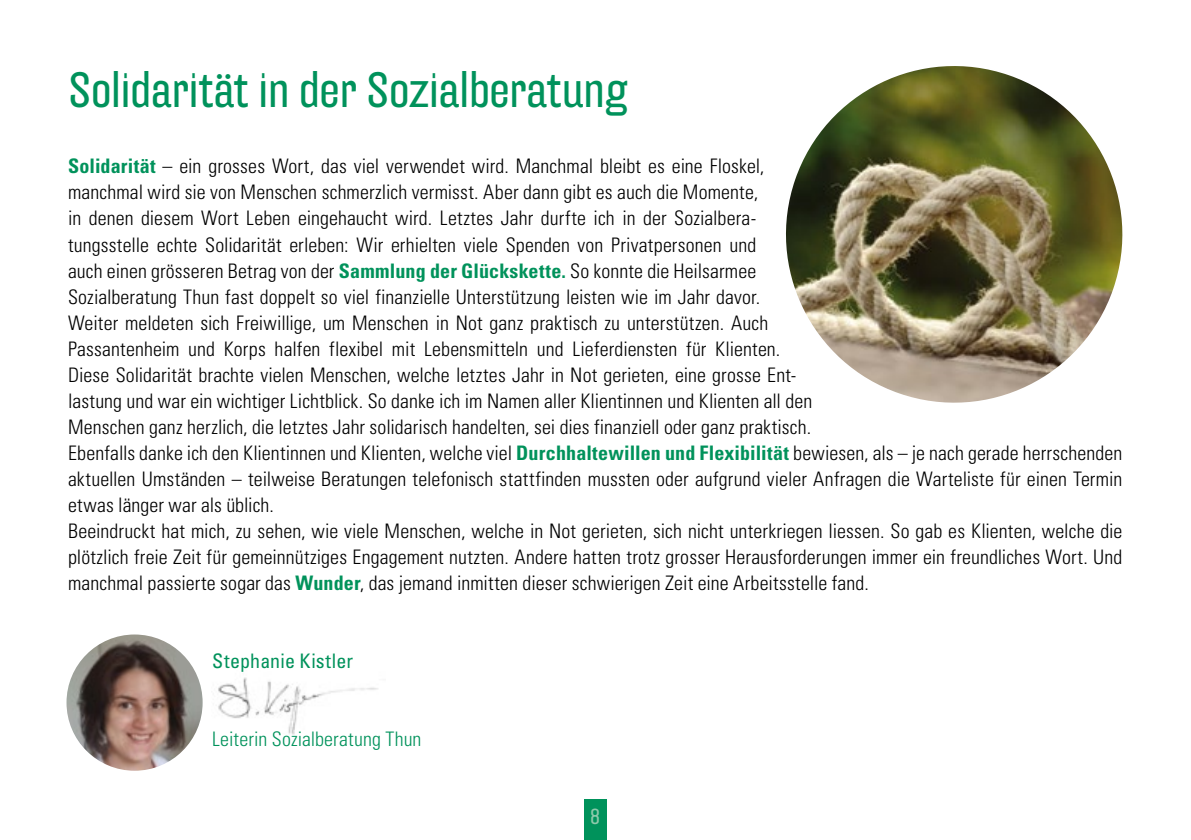
<style>
.page{position:relative;width:1191px;height:840px;background:#fff}
.page>*{position:absolute;margin:0;border:0;box-sizing:border-box;transform-origin:0 0}
.t1{font:48px "Hydra OT Extd";color:#00925b}
.t2{font:22px "Hydra OT Extd";color:#8ec9ab}
.t3{font:300 condensed 20px/26px "Univers LT Std";letter-spacing:.005em;color:#000}
.t4{font:300 condensed 20px "Univers LT Std";letter-spacing:.005em;color:#00925b}
.t5{font:condensed 20px "Univers LT Std";letter-spacing:.01em;color:#00925b}
.s1{font-weight:700;color:#00925b}
</style>
<div class="page">
<div style="left:584px;top:800px;width:23px;height:39px;background:#00925b"></div>
<div style="left:584px;top:798px;width:22px;height:32px;background:#00925b"></div>
<img style="left:218px;top:677px;width:160px;height:58px">
<img style="left:786px;top:66px;width:337px;height:337px">
<img style="left:66px;top:634px;width:137px;height:136px;border-radius:68px">
<h1 class="t1" style="left:68px;top:62px;width:561px">Solidarität in der Sozialberatung</h1>
<p class="t3" style="left:68px;top:153px;width:1056px"><span class="s1">Solidarität</span> – ein grosses Wort, das viel verwendet wird. Manchmal bleibt es eine Floskel,<br>manchmal wird sie von Menschen schmerzlich vermisst. Aber dann gibt es auch die Momente,<br>in denen diesem Wort Leben eingehaucht wird. Letztes Jahr durfte ich in der Sozialbera-<br>tungsstelle echte Solidarität erleben: Wir erhielten viele Spenden von Privatpersonen und<br>auch einen grösseren Betrag von der <span class="s1">Sammlung der Glückskette.</span> So konnte die Heilsarmee<br>Sozialberatung Thun fast doppelt so viel finanzielle Unterstützung leisten wie im Jahr davor.<br>Weiter meldeten sich Freiwillige, um Menschen in Not ganz praktisch zu unterstützen. Auch<br>Passantenheim und Korps halfen flexibel mit Lebensmitteln und Lieferdiensten für Klienten.<br>Diese Solidarität brachte vielen Menschen, welche letztes Jahr in Not gerieten, eine grosse Ent-<br>lastung und war ein wichtiger Lichtblick. So danke ich im Namen aller Klientinnen und Klienten all den<br>Menschen ganz herzlich, die letztes Jahr solidarisch handelten, sei dies finanziell oder ganz praktisch.<br>Ebenfalls danke ich den Klientinnen und Klienten, welche viel <span class="s1">Durchhaltewillen und Flexibilität</span> bewiesen, als – je nach gerade herrschenden aktuellen Umständen – teilweise Beratungen telefonisch stattfinden mussten oder aufgrund vieler Anfragen die Warteliste für einen Termin etwas länger war als üblich.<br>Beeindruckt hat mich, zu sehen, wie viele Menschen, welche in Not gerieten, sich nicht unterkriegen liessen. So gab es Klienten, welche die plötzlich freie Zeit für gemeinnütziges Engagement nutzten. Andere hatten trotz grosser Herausforderungen immer ein freundliches Wort. Und manchmal passierte sogar das <span class="s1">Wunder</span>, das jemand inmitten dieser schwierigen Zeit eine Arbeitsstelle fand.</p>
<p class="t5" style="left:212px;top:647px;width:142px">Stephanie Kistler</p>
<p class="t4" style="left:212px;top:726px;width:211px">Leiterin Sozialberatung Thun</p>
<p class="t2" style="left:590px;top:802px;width:11px">8</p>
</div>
